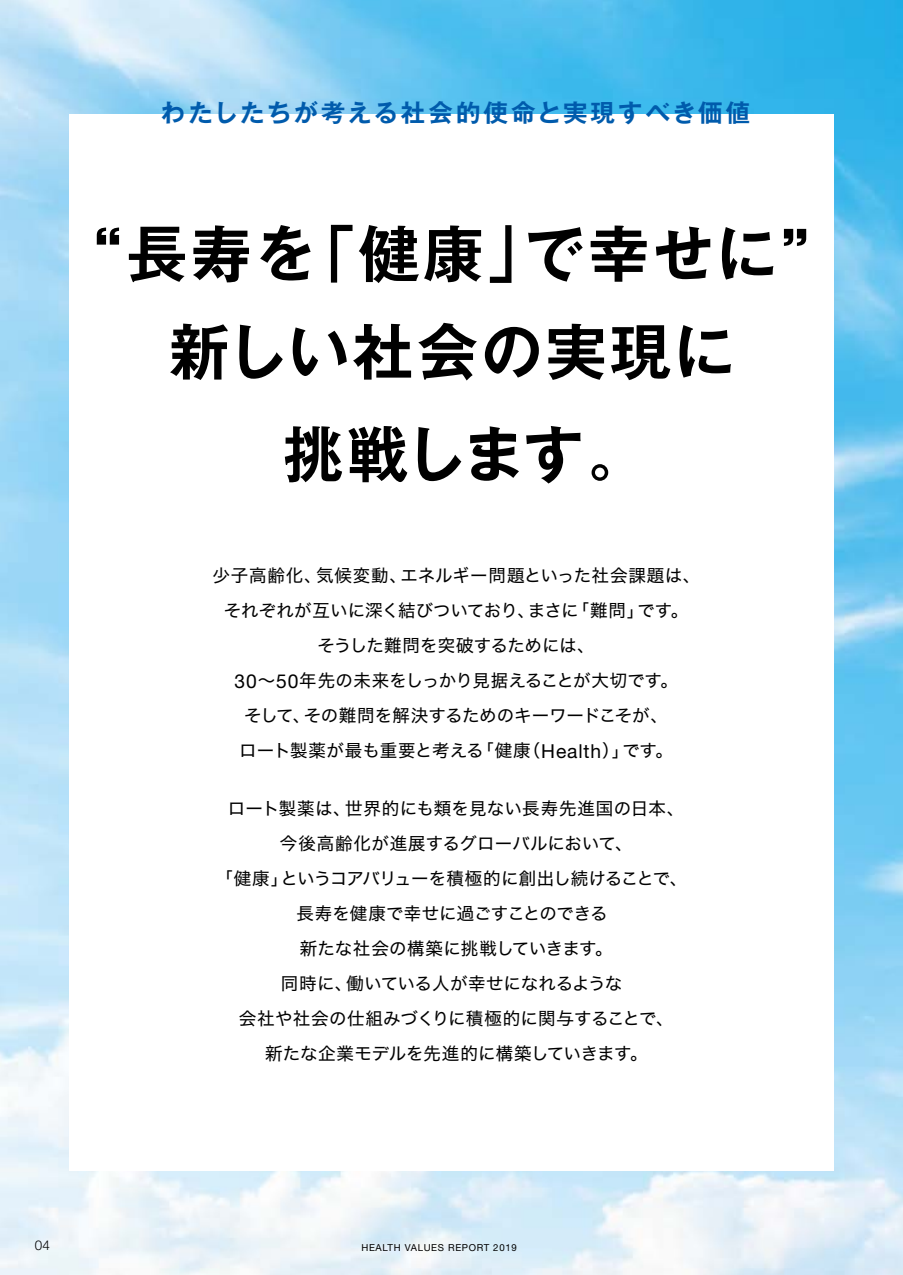
<style>
.page{position:relative;width:903px;height:1275px;background:#fff}
.page>*{position:absolute;margin:0;border:0;box-sizing:border-box;transform-origin:0 0}
.t1{font:700 61.25px/100.1px "Gothic MB101 Pr 6 N De";letter-spacing:.05em;color:#000;text-align:center}
.t2{font:700 24.5px "Gothic MB101 Pr 6 N De";letter-spacing:.095em;color:#005bac}
.t3{font:17.5px/35px "Hira Kaku Std N W4";color:#000;text-align:center}
.t4{font:300 13.47px "Helvetica Neue LT Std";color:#000}
.t5{font:9.62px "Helvetica Neue LT Std";letter-spacing:.07em;color:#000}
.s1{font-family:"Helvetica Neue LT Std";font-size:19.25px}
</style>
<div class="page">
<img style="left:0;top:0;width:903px;height:1275px">
<div style="left:69px;top:114px;width:764px;height:1057px;background:#fff"></div>
<h2 class="t2" style="left:161px;top:92px;width:591px">わたしたちが考える社会的使命と実現すべき価値</h2>
<h1 class="t1" style="left:93px;top:201px;width:719px">“長寿を「健康」で幸せに”新しい社会の実現に<br>挑戦します。</h1>
<p class="t3" style="left:212px;top:558px;width:489px">少子高齢化、気候変動、エネルギー問題といった社会課題は、それぞれが互いに深く結びついており、まさに「難問」です。<br>そうした難問を突破するためには、<br><span class="s1">30</span>～<span class="s1">50</span>年先の未来をしっかり見据えることが大切です。<br>そして、その難問を解決するためのキーワードこそが、<br>ロート製薬が最も重要と考える「健康（<span class="s1">Health</span>）」です。</p>
<p class="t3" style="left:216px;top:791px;width:473px">ロート製薬は、世界的にも類を見ない長寿先進国の日本、今後高齢化が進展するグローバルにおいて、<br>「健康」というコアバリューを積極的に創出し続けることで、長寿を健康で幸せに過ごすことのできる<br>新たな社会の構築に挑戦していきます。<br>同時に、働いている人が幸せになれるような<br>会社や社会の仕組みづくりに積極的に関与することで、<br>新たな企業モデルを先進的に構築していきます。</p>
<p class="t4" style="left:35px;top:1237px;width:17px">04</p>
<p class="t5" style="left:361px;top:1242px;width:157px">HEALTH VALUES REPORT 2019</p>
</div>
